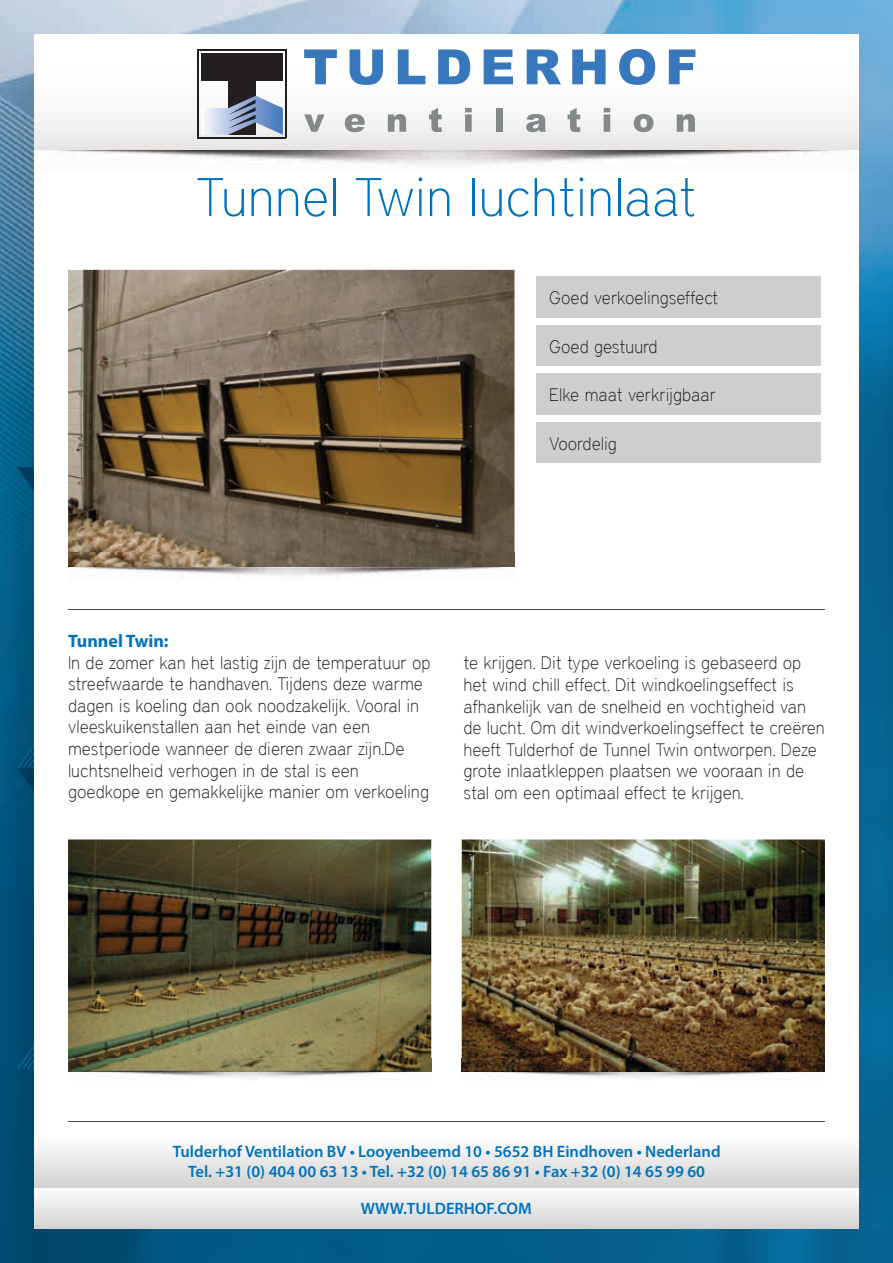
<style>
.page{position:relative;width:893px;height:1263px;background:#fff}
.page>*{position:absolute;margin:0;border:0;box-sizing:border-box;transform-origin:0 0}
.t1{font:100 54px "District";color:#0072bc}
.t2{font:100 18px/21.6px "District";color:#231f20}
.t3{font:700 18px "Myriad Pro";color:#0072bc}
.t4{font:600 16.5px/19.8px "Myriad Pro";color:#0072bc;text-align:center}
</style>
<div class="page">
<img style="left:0;top:0;width:893px;height:104px">
<img style="left:0;top:104px;width:51px;height:1159px">
<img style="left:842px;top:104px;width:51px;height:1159px">
<img style="left:51px;top:1229px;width:791px;height:34px">
<div style="left:34px;top:68px;width:825px;height:1161px;background:#fff"></div>
<img style="left:34px;top:149px;width:825px;height:16px">
<div style="left:34px;top:34px;width:825px;height:115px;background:linear-gradient(to bottom,#fff,#ebebea)"></div>
<hr style="left:285px;top:49px;width:1px;height:89px;background:#231f20">
<hr style="left:198px;top:49px;width:1px;height:89px;background:#231f20">
<hr style="left:198px;top:137px;width:88px;height:1px;background:#231f20">
<hr style="left:198px;top:49px;width:88px;height:2px;background:#231f20">
<div style="left:201px;top:53px;width:82px;height:27px;background:#231f20"></div>
<div style="left:228px;top:53px;width:28px;height:82px;background:#231f20"></div>
<svg style="left:201px;top:96px;width:82px;height:39px"></svg>
<svg style="left:304px;top:49px;width:391px;height:36px"></svg>
<svg style="left:304px;top:114px;width:21px;height:18px"></svg>
<svg style="left:345px;top:114px;width:20px;height:18px"></svg>
<svg style="left:388px;top:114px;width:18px;height:18px"></svg>
<svg style="left:429px;top:108px;width:13px;height:24px"></svg>
<svg style="left:465px;top:108px;width:7px;height:24px"></svg>
<div style="left:496px;top:108px;width:7px;height:24px;background:#83888a"></div>
<svg style="left:526px;top:114px;width:20px;height:18px"></svg>
<svg style="left:567px;top:108px;width:13px;height:24px"></svg>
<svg style="left:604px;top:108px;width:6px;height:24px"></svg>
<svg style="left:634px;top:114px;width:19px;height:18px"></svg>
<svg style="left:677px;top:114px;width:18px;height:18px"></svg>
<div style="left:34px;top:1188px;width:825px;height:41px;background:linear-gradient(to bottom,#fcfdfe,#d3d2d0)"></div>
<div style="left:34px;top:1137px;width:825px;height:51px;background:linear-gradient(to bottom,#fefefe,#d2d2d0)"></div>
<hr style="left:68px;top:609px;width:757px;height:1px;background:#4b4c4d">
<hr style="left:68px;top:1121px;width:757px;height:1px;background:#4b4c4d">
<img style="left:68px;top:270px;width:446px;height:307px">
<img style="left:68px;top:552px;width:446px;height:14px">
<img style="left:68px;top:839px;width:363px;height:240px">
<img style="left:462px;top:839px;width:363px;height:240px">
<img style="left:68px;top:1058px;width:363px;height:13px">
<img style="left:462px;top:1058px;width:363px;height:13px">
<div style="left:536px;top:276px;width:285px;height:187px;background:#cececd"></div>
<div style="left:529px;top:318px;width:298px;height:6px;background:#fff"></div>
<div style="left:529px;top:367px;width:298px;height:6px;background:#fff"></div>
<div style="left:529px;top:415px;width:298px;height:6px;background:#fff"></div>
<h1 class="t1" style="left:196px;top:166px;width:501px">Tunnel Twin luchtinlaat</h1>
<p class="t2" style="left:549px;top:287px;width:170px">Goed verkoelingseffect</p>
<p class="t2" style="left:549px;top:335px;width:110px">Goed gestuurd</p>
<p class="t2" style="left:549px;top:384px;width:168px">Elke maat verkrijgbaar</p>
<p class="t2" style="left:549px;top:432px;width:69px">Voordelig</p>
<p class="t3" style="left:68px;top:629px;width:102px">Tunnel Twin:</p>
<p class="t2" style="left:68px;top:651px;width:364px">In de zomer kan het lastig zijn de temperatuur op streefwaarde te handhaven. Tijdens deze warme dagen is koeling dan ook noodzakelijk. Vooral in vleeskuikenstallen aan het einde van een mestperiode wanneer de dieren zwaar zijn.De luchtsnelheid verhogen in de stal is een goedkope en gemakkelijke manier om verkoeling</p>
<p class="t2" style="left:463px;top:652px;width:363px">te krijgen. Dit type verkoeling is gebaseerd op het wind chill effect. Dit windkoelingseffect is afhankelijk van de snelheid en vochtigheid van de lucht. Om dit windverkoelingseffect te creëren heeft Tulderhof de Tunnel Twin ontworpen. Deze grote inlaatkleppen plaatsen we vooraan in de stal om een optimaal effect te krijgen.</p>
<p class="t4" style="left:173px;top:1141px;width:549px">Tulderhof Ventilation BV • Looyenbeemd 10 • 5652 BH Eindhoven • Nederland<br>Tel. +31 (0) 404 00 63 13 • Tel. +32 (0) 14 65 86 91 • Fax +32 (0) 14 65 99 60</p>
<p class="t4" style="left:361px;top:1198px;width:173px">WWW.TULDERHOF.COM</p>
</div>
